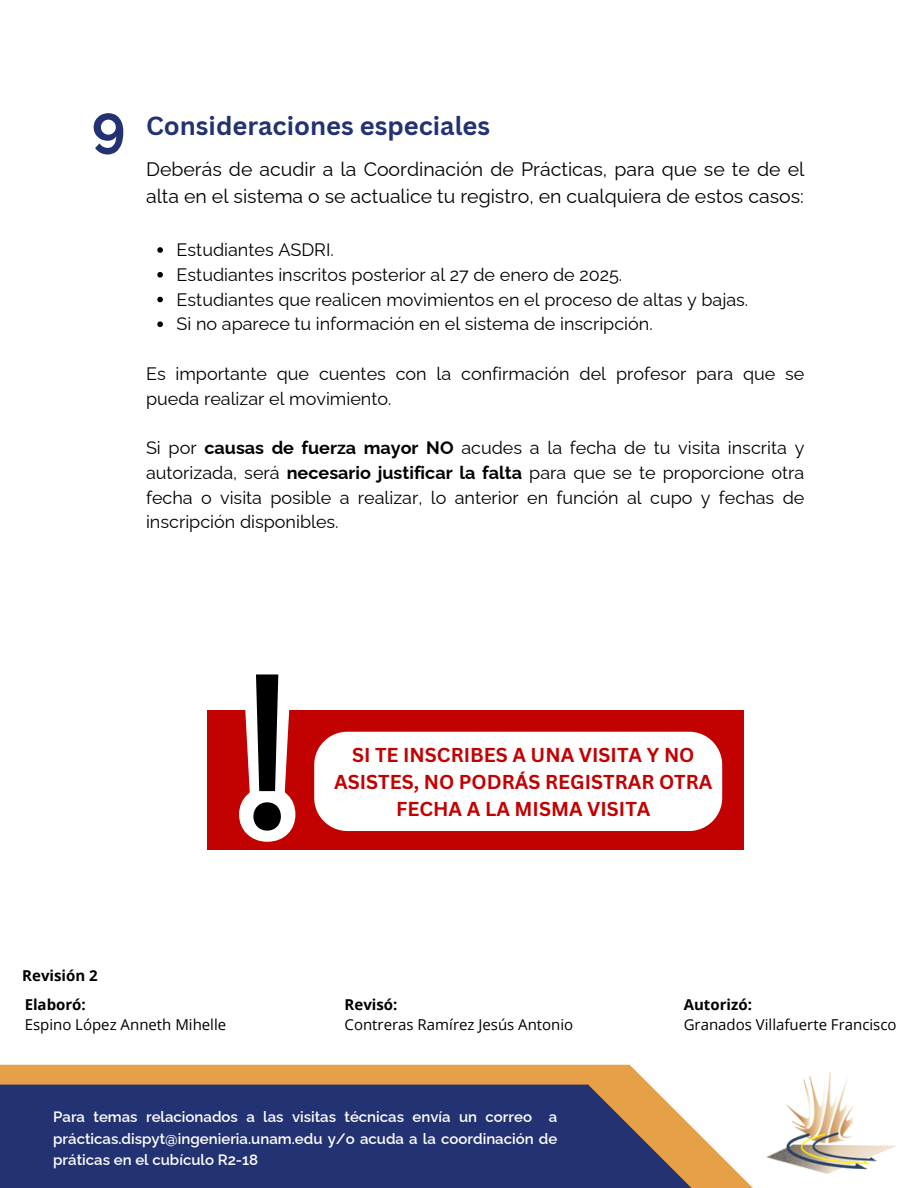
<style>
.page{position:relative;width:918px;height:1188px;background:#fff}
.page>*{position:absolute;margin:0;border:0;box-sizing:border-box;transform-origin:0 0}
.t1{font:700 57px "Raleway";color:#233272}
.t2{font:700 25.5px "Canva Sans";color:#233272}
.t3{font:700 19.65px/27px "Canva Sans";color:#c20101;text-align:center}
.t4{font:19.5px/27px "Raleway";color:#000}
.t5{font:18px/24.8px "Raleway";color:#000}
.t6{font:600 15px/21.3px "Raleway";color:#fff;text-align:justify}
.t7{font:15px "Open Sans";color:#000}
.t8{font:700 15px "Open Sans";color:#000}
.s1{font-weight:700}
</style>
<div class="page">
<svg style="left:0;top:1065px;width:767px;height:123px;fill:#e6a148"></svg>
<svg style="left:0;top:1085px;width:720px;height:103px;background:#363f72"></svg>
<img style="left:767px;top:1072px;width:129px;height:102px">
<div style="left:207px;top:710px;width:537px;height:140px;background:#c20101"></div>
<svg style="left:239px;top:674px;width:56px;height:168px"></svg>
<div style="left:314px;top:732px;width:408px;height:99px;background:#fff"></div>
<svg style="left:157px;top:247px;width:6px;height:6px"></svg>
<svg style="left:157px;top:272px;width:6px;height:6px"></svg>
<svg style="left:157px;top:297px;width:6px;height:5px"></svg>
<svg style="left:157px;top:321px;width:6px;height:6px"></svg>
<h1 class="t1" style="left:92px;top:92px;width:35px">9</h1>
<h3 class="t2" style="left:146px;top:108px;width:346px">Consideraciones especiales</h3>
<p class="t4" style="left:146px;top:156px;width:660px">Deberás de acudir a la Coordinación de Prácticas, para que se te de el alta en el sistema o se actualice tu registro, en cualquiera de estos casos:</p>
<p class="t5" style="left:177px;top:237px;width:159px">Estudiantes ASDRI.</p>
<p class="t5" style="left:177px;top:262px;width:447px">Estudiantes inscritos posterior al 27 de enero de 2025.</p>
<p class="t5" style="left:177px;top:287px;width:573px">Estudiantes que realicen movimientos en el proceso de altas y bajas.</p>
<h3 class="t5" style="left:177px;top:312px;width:478px">Si no aparece tu información en el sistema de inscripción.</h3>
<h3 class="t5" style="left:146px;top:361px;width:660px">Es importante que cuentes con la confirmación del profesor para que se pueda realizar el movimiento.</h3>
<p class="t5" style="left:146px;top:435px;width:660px;text-align:justify">Si por <span class="s1">causas de fuerza mayor NO</span> acudes a la fecha de tu visita inscrita y autorizada, será <span class="s1">necesario justificar la falta</span> para que se te proporcione otra fecha o visita posible a realizar, lo anterior en función al cupo y fechas de inscripción disponibles.</p>
<h4 class="t8" style="left:22px;top:965px;width:77px">Revisión 2</h4>
<p class="t8" style="left:25px;top:994px;width:63px">Elaboró:</p>
<p class="t7" style="left:25px;top:1014px;width:203px">Espino López Anneth Mihelle</p>
<h2 class="t3" style="left:334px;top:741px;width:380px">SI TE INSCRIBES A UNA VISITA Y NO<br>ASISTES, NO PODRÁS REGISTRAR OTRA<br>FECHA A LA MISMA VISITA</h2>
<p class="t8" style="left:345px;top:994px;width:54px">Revisó:</p>
<p class="t7" style="left:345px;top:1014px;width:230px">Contreras Ramírez Jesús Antonio</p>
<p class="t8" style="left:684px;top:994px;width:70px">Autorizó:</p>
<p class="t7" style="left:684px;top:1014px;width:214px">Granados Villafuerte Francisco</p>
<p class="t6" style="left:53px;top:1106px;width:506px">Para temas relacionados a las visitas técnicas envía un correo a prácticas.dispyt@ingenieria.unam.edu y/o acuda a la coordinación de práticas en el cubículo R2-18</p>
</div>
